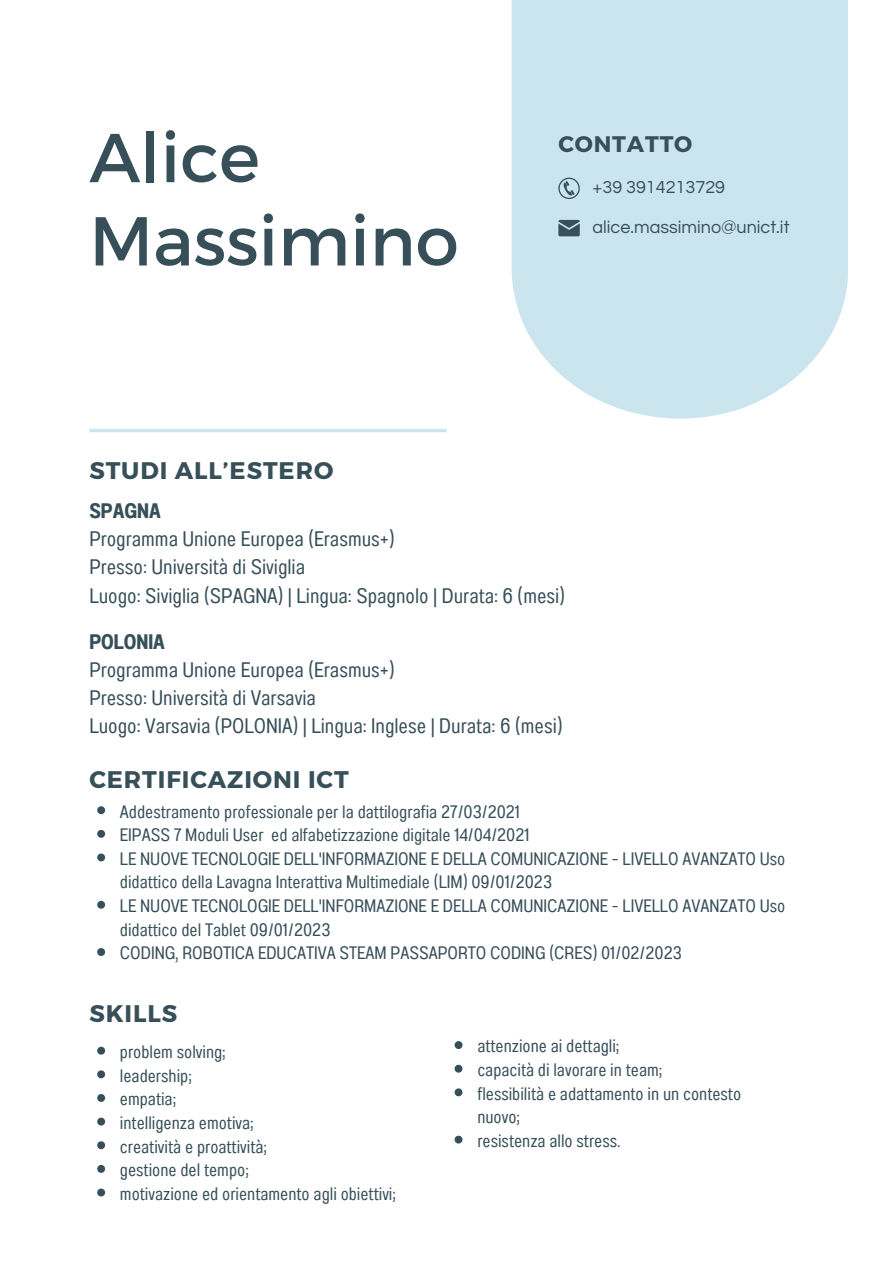
<style>
.page{position:relative;width:893px;height:1264px;background:#fff}
.page>*{position:absolute;margin:0;border:0;box-sizing:border-box;transform-origin:0 0}
.t1{font:69px/83.2px "Montserrat";color:#374f59}
.t2{font:700 24px "Montserrat";letter-spacing:.04em;color:#374f59}
.t3{font:700 22.5px "Montserrat";letter-spacing:.04em;color:#374f59}
.t4{font:21px "Anantason Wd 62";color:#374f59}
.t5{font:21px "Anantason Bold Wd 62";color:#374f59}
.t6{font:18px/23.7px "Anantason Wd 62";color:#374f59}
.t7{font:18px "Questrial";color:#374f59}
</style>
<div class="page">
<svg style="left:511px;top:0;width:337px;height:418px;background:#cfe6f0"></svg>
<svg style="left:558px;top:178px;width:21px;height:21px"></svg>
<svg style="left:558px;top:220px;width:21px;height:16px"></svg>
<svg style="left:97px;top:806px;width:8px;height:8px"></svg>
<svg style="left:97px;top:829px;width:8px;height:8px"></svg>
<svg style="left:97px;top:853px;width:8px;height:8px"></svg>
<svg style="left:97px;top:900px;width:8px;height:8px"></svg>
<svg style="left:97px;top:948px;width:8px;height:7px"></svg>
<hr style="left:89px;top:429px;width:357px;height:3px;background:#cbe5ef">
<svg style="left:97px;top:1046px;width:8px;height:8px"></svg>
<svg style="left:97px;top:1070px;width:8px;height:8px"></svg>
<svg style="left:97px;top:1094px;width:8px;height:7px"></svg>
<svg style="left:97px;top:1117px;width:8px;height:8px"></svg>
<svg style="left:97px;top:1141px;width:8px;height:8px"></svg>
<svg style="left:97px;top:1165px;width:8px;height:7px"></svg>
<svg style="left:97px;top:1188px;width:8px;height:8px"></svg>
<svg style="left:454px;top:1041px;width:8px;height:7px"></svg>
<svg style="left:454px;top:1064px;width:8px;height:8px"></svg>
<svg style="left:454px;top:1088px;width:8px;height:8px"></svg>
<svg style="left:454px;top:1135px;width:8px;height:8px"></svg>
<p class="t1" style="left:89px;top:112px;width:371px">Alice<br>Massimino</p>
<p class="t2" style="left:89px;top:454px;width:245px">STUDI ALL’ESTERO</p>
<p class="t3" style="left:558px;top:129px;width:135px">CONTATTO</p>
<p class="t7" style="left:592px;top:178px;width:134px">+39 3914213729</p>
<p class="t7" style="left:592px;top:218px;width:198px">alice.massimino@unict.it</p>
<p class="t5" style="left:89px;top:498px;width:73px">SPAGNA</p>
<p class="t4" style="left:89px;top:527px;width:307px">Programma Unione Europea (Erasmus+)</p>
<p class="t4" style="left:89px;top:555px;width:217px">Presso: Università di Siviglia</p>
<p class="t4" style="left:89px;top:583px;width:477px">Luogo: Siviglia (SPAGNA) | Lingua: Spagnolo | Durata: 6 (mesi)</p>
<p class="t5" style="left:89px;top:629px;width:77px">POLONIA</p>
<p class="t4" style="left:89px;top:657px;width:307px">Programma Unione Europea (Erasmus+)</p>
<p class="t4" style="left:89px;top:685px;width:228px">Presso: Università di Varsavia</p>
<p class="t4" style="left:89px;top:714px;width:474px">Luogo: Varsavia (POLONIA) | Lingua: Inglese | Durata: 6 (mesi)</p>
<p class="t2" style="left:89px;top:763px;width:261px">CERTIFICAZIONI ICT</p>
<p class="t6" style="left:120px;top:799px;width:401px">Addestramento professionale per la dattilografia 27/03/2021</p>
<p class="t6" style="left:120px;top:823px;width:411px">EIPASS 7 Moduli User ed alfabetizzazione digitale 14/04/2021</p>
<p class="t6" style="left:120px;top:846px;width:666px">LE NUOVE TECNOLOGIE DELL'INFORMAZIONE E DELLA COMUNICAZIONE - LIVELLO AVANZATO Uso didattico della Lavagna Interattiva Multimediale (LIM) 09/01/2023</p>
<p class="t6" style="left:120px;top:894px;width:666px">LE NUOVE TECNOLOGIE DELL'INFORMAZIONE E DELLA COMUNICAZIONE - LIVELLO AVANZATO Uso didattico del Tablet 09/01/2023</p>
<p class="t6" style="left:120px;top:941px;width:563px">CODING, ROBOTICA EDUCATIVA STEAM PASSAPORTO CODING (CRES) 01/02/2023</p>
<p class="t2" style="left:89px;top:998px;width:89px">SKILLS</p>
<p class="t6" style="left:120px;top:1039px;width:107px">problem solving;</p>
<p class="t6" style="left:120px;top:1063px;width:73px">leadership;</p>
<p class="t6" style="left:120px;top:1087px;width:58px">empatia;</p>
<p class="t6" style="left:120px;top:1110px;width:135px">intelligenza emotiva;</p>
<p class="t6" style="left:120px;top:1134px;width:148px">creatività e proattività;</p>
<p class="t6" style="left:120px;top:1158px;width:130px">gestione del tempo;</p>
<p class="t6" style="left:120px;top:1181px;width:277px">motivazione ed orientamento agli obiettivi;</p>
<p class="t6" style="left:477px;top:1034px;width:143px">attenzione ai dettagli;</p>
<p class="t6" style="left:477px;top:1057px;width:186px">capacità di lavorare in team;</p>
<p class="t6" style="left:477px;top:1081px;width:265px">flessibilità e adattamento in un contesto nuovo;</p>
<p class="t6" style="left:477px;top:1128px;width:145px">resistenza allo stress.</p>
</div>
